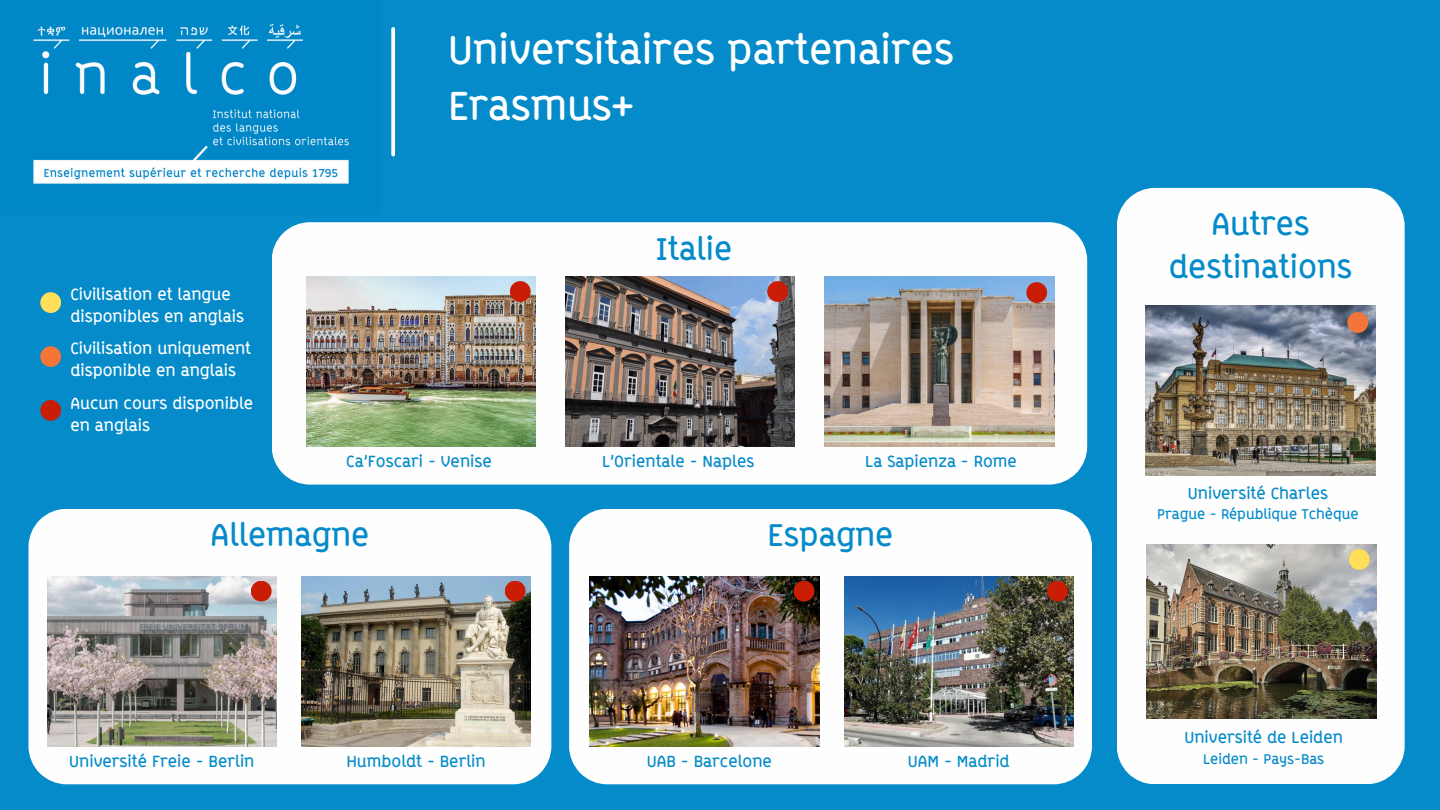
<style>
.page{position:relative;width:1440px;height:810px;background:#058bc9}
.page>*{position:absolute;margin:0;border:0;box-sizing:border-box;transform-origin:0 0}
.t1{font:700 40px/55.5px "ABB Line";color:#feffff}
.t2{font:700 31px/42.8px "ABB Line";color:#058bc9;text-align:center}
.t3{font:700 16px "ABB Line";color:#058bc9}
.t4{font:700 16px/21.8px "ABB Line";color:#fff}
.t5{font:700 14px "ABB Line";color:#058bc9}
</style>
<div class="page">
<img style="left:33px;top:23px;width:316px;height:161px">
<svg style="left:391px;top:29px;width:4px;height:126px"></svg>
<div style="left:1117px;top:188px;width:288px;height:596px;background:#fefefe"></div>
<div style="left:272px;top:222px;width:815px;height:263px;background:#fefefe"></div>
<div style="left:28px;top:509px;width:523px;height:275px;background:#fefefe"></div>
<img style="left:47px;top:576px;width:230px;height:170px">
<img style="left:301px;top:576px;width:230px;height:170px">
<div style="left:569px;top:509px;width:523px;height:275px;background:#fefefe"></div>
<img style="left:844px;top:576px;width:230px;height:170px">
<img style="left:590px;top:576px;width:229px;height:170px">
<img style="left:306px;top:276px;width:230px;height:170px">
<img style="left:565px;top:276px;width:230px;height:170px">
<img style="left:825px;top:276px;width:229px;height:170px">
<img style="left:1146px;top:306px;width:229px;height:170px">
<img style="left:1147px;top:545px;width:229px;height:173px">
<div style="left:40px;top:292px;width:21px;height:21px;background:#ffde59;border-radius:50%"></div>
<div style="left:40px;top:400px;width:21px;height:21px;background:#c91d05;border-radius:50%"></div>
<div style="left:40px;top:346px;width:21px;height:21px;background:#f37537;border-radius:50%"></div>
<div style="left:1347px;top:312px;width:21px;height:21px;background:#f37537;border-radius:50%"></div>
<div style="left:1349px;top:549px;width:21px;height:21px;background:#ffde59;border-radius:50%"></div>
<div style="left:251px;top:581px;width:21px;height:21px;background:#c91d05;border-radius:50%"></div>
<div style="left:505px;top:581px;width:21px;height:21px;background:#c91d05;border-radius:50%"></div>
<div style="left:794px;top:581px;width:20px;height:21px;background:#c91d05;border-radius:50%"></div>
<div style="left:1047px;top:581px;width:21px;height:21px;background:#c91d05;border-radius:50%"></div>
<div style="left:1026px;top:282px;width:21px;height:21px;background:#c91d05;border-radius:50%"></div>
<div style="left:767px;top:281px;width:21px;height:21px;background:#c91d05;border-radius:50%"></div>
<div style="left:510px;top:281px;width:21px;height:21px;background:#c91d05;border-radius:50%"></div>
<h3 class="t1" style="left:448px;top:22px;width:507px">Universitaires partenaires<br>Erasmus+</h3>
<p class="t4" style="left:70px;top:283px;width:175px">Civilisation et langue disponibles en anglais</p>
<h3 class="t4" style="left:70px;top:338px;width:182px">Civilisation uniquement disponible en anglais</h3>
<h3 class="t4" style="left:70px;top:392px;width:184px">Aucun cours disponible en anglais</h3>
<h2 class="t2" style="left:656px;top:227px;width:77px">Italie</h2>
<h3 class="t3" style="left:346px;top:452px;width:147px">Ca’Foscari - Venise</h3>
<h2 class="t3" style="left:602px;top:452px;width:154px">L’Orientale - Naples</h2>
<p class="t3" style="left:865px;top:452px;width:153px">La Sapienza - Rome</p>
<p class="t2" style="left:211px;top:514px;width:160px">Allemagne</p>
<h3 class="t2" style="left:768px;top:514px;width:127px">Espagne</h3>
<h3 class="t3" style="left:69px;top:752px;width:187px">Université Freie - Berlin</h3>
<p class="t3" style="left:346px;top:752px;width:141px">Humboldt - Berlin</p>
<h3 class="t3" style="left:647px;top:752px;width:127px">UAB - Barcelone</h3>
<h2 class="t3" style="left:908px;top:752px;width:104px">UAM - Madrid</h2>
<p class="t2" style="left:1169px;top:202px;width:185px">Autres destinations</p>
<p class="t3" style="left:1188px;top:484px;width:142px">Université Charles</p>
<p class="t5" style="left:1157px;top:506px;width:203px">Prague - République Tchèque</p>
<p class="t3" style="left:1179px;top:725px;width:162px">Université de Vienne</p>
<p class="t5" style="left:1199px;top:747px;width:121px">Vienne - Autriche</p>
<p class="t3" style="left:1184px;top:728px;width:160px">Université de Leiden</p>
<p class="t5" style="left:1203px;top:750px;width:123px">Leiden - Pays-Bas</p>
</div>
